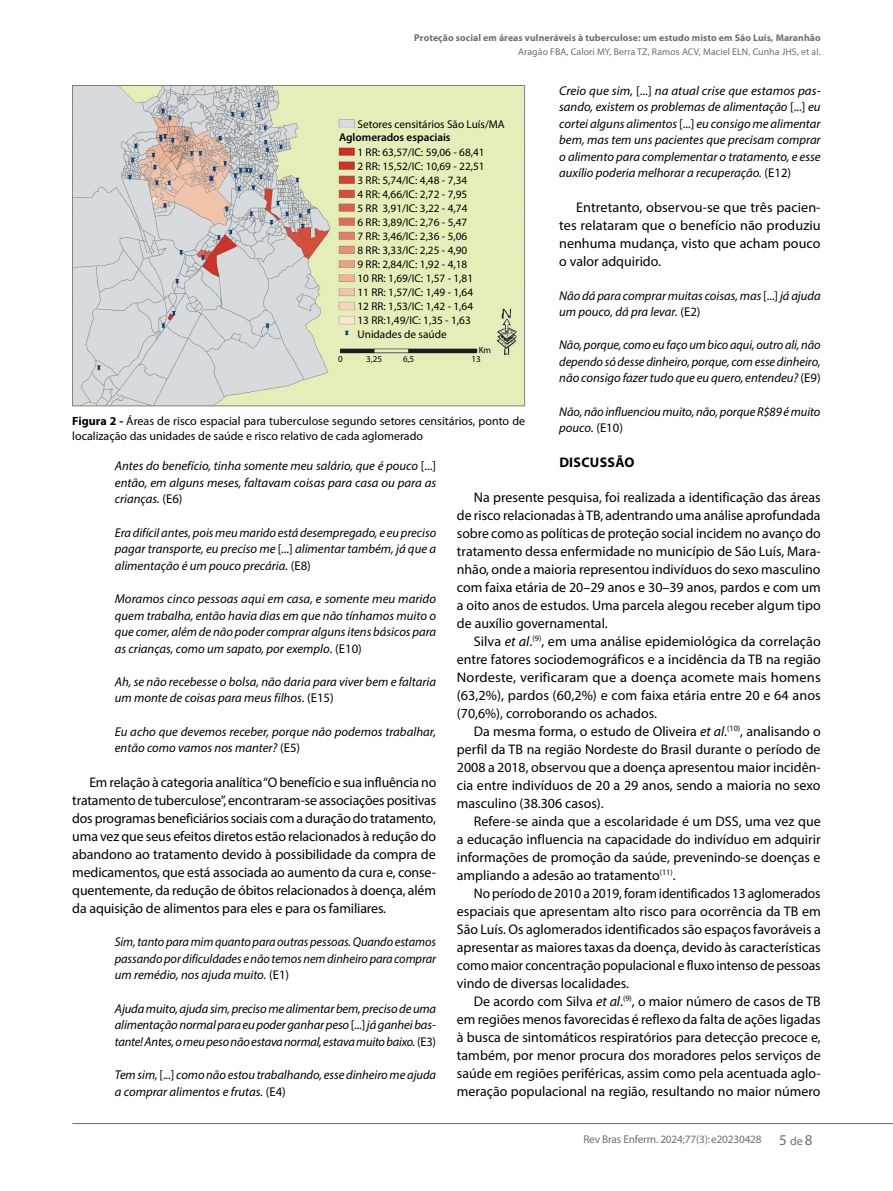
<style>
.page{position:relative;width:893px;height:1191px;background:#fff}
.page>*{position:absolute;margin:0;border:0;box-sizing:border-box;transform-origin:0 0}
.t1{font:13.95px/18px "Myriad Pro";color:#000;text-align:justify}
.t2{font:700 13.95px "Myriad Pro";letter-spacing:.02em;color:#000}
.t3{font:italic 12.75px/16.5px "Myriad Pro";color:#000;text-align:justify}
.t4{font:12px/14.4px "Myriad Pro";color:#000}
.t5{font:11.25px/14.1px "Myriad Pro";color:#000}
.t6{font:11.25px "Myriad Pro";letter-spacing:-.015em;color:#6d6e71}
.t7{font:600 11.25px "Myriad Pro";color:#000}
.t8{font:700 9.75px "Myriad Pro";letter-spacing:.01em;color:#6d6e71}
.t9{font:9.75px "Myriad Pro";letter-spacing:.01em;color:#6d6e71}
.t10{font:9px "Myriad Pro";color:#000}
.s1{font-style:normal}
.s2{font-style:italic}
.s3{font-weight:700}
.s4{font-size:15px}
.s5{font-size:12px}
</style>
<div class="page">
<hr style="left:72px;top:1123px;width:821px;height:1px;background:#6d6e71">
<img style="left:74px;top:87px;width:449px;height:317px">
<div style="left:72px;top:85px;width:453px;height:321px;border:1px solid #808285"></div>
<p class="t8" style="left:414px;top:33px;width:408px">Proteção social em áreas vulneráveis à tuberculose: um estudo misto em São Luís, Maranhão</p>
<p class="t9" style="left:518px;top:46px;width:304px">Aragão FBA, Calori MY, Berra TZ, Ramos ACV, Maciel ELN, Cunha JHS, et al.</p>
<p class="t3" style="left:559px;top:82px;width:263px">Creio que sim, <span class="s1">[...]</span> na atual crise que estamos pas&shy;sando, existem os problemas de alimentação <span class="s1">[...]</span> eu cortei alguns alimentos <span class="s1">[...]</span> eu consigo me alimentar bem, mas tem uns pacientes que precisam comprar o alimento para complementar o tratamento, e esse auxílio poderia melhorar a recuperação. <span class="s1">(E12)</span></p>
<p class="t1" style="left:559px;top:198px;width:263px;text-indent:17px">Entretanto, observou-se que três pacien&shy;tes relataram que o benefício não produziu nenhuma mudança, visto que acham pouco o valor adquirido.</p>
<p class="t3" style="left:559px;top:287px;width:263px">Não dá para comprar muitas coisas, mas <span class="s1">[...]</span> já ajuda um pouco, dá pra levar. <span class="s1">(E2)</span></p>
<p class="t3" style="left:559px;top:336px;width:263px">Não, porque, como eu faço um bico aqui, outro ali, não dependo só desse dinheiro, porque, com esse dinheiro, não consigo fazer tudo que eu quero, entendeu? <span class="s1">(E9)</span></p>
<p class="t3" style="left:559px;top:403px;width:263px">Não, não influenciou muito, não, porque R$89 é muito pouco. <span class="s1">(E10)</span></p>
<p class="t2" style="left:559px;top:454px;width:77px">DISCUSSÃO</p>
<p class="t1" style="left:457px;top:488px;width:365px;text-indent:17px">Na presente pesquisa, foi realizada a identificação das áreas de risco relacionadas à TB, adentrando uma análise aprofundada sobre como as políticas de proteção social incidem no avanço do tratamento dessa enfermidade no município de São Luís, Mara&shy;nhão, onde a maioria representou indivíduos do sexo masculino com faixa etária de 20–29 anos e 30–39 anos, pardos e com um a oito anos de estudos. Uma parcela alegou receber algum tipo de auxílio governamental.</p>
<p class="t1" style="left:457px;top:632px;width:365px;text-indent:17px">Silva <span class="s2">et al</span>.<sup>(9)</sup>, em uma análise epidemiológica da correlação entre fatores sociodemográficos e a incidência da TB na região Nordeste, verificaram que a doença acomete mais homens (63,2%), pardos (60,2%) e com faixa etária entre 20 e 64 anos (70,6%), corroborando os achados.</p>
<p class="t1" style="left:457px;top:722px;width:365px;text-indent:17px">Da mesma forma, o estudo de Oliveira <span class="s2">et al</span>.<sup>(10)</sup>, analisando o perfil da TB na região Nordeste do Brasil durante o período de 2008 a 2018, observou que a doença apresentou maior incidên&shy;cia entre indivíduos de 20 a 29 anos, sendo a maioria no sexo masculino (38.306 casos).</p>
<p class="t1" style="left:457px;top:812px;width:365px;text-indent:17px">Refere-se ainda que a escolaridade é um DSS, uma vez que a educação influencia na capacidade do indivíduo em adquirir informações de promoção da saúde, prevenindo-se doenças e ampliando a adesão ao tratamento<sup>(11)</sup>.</p>
<p class="t1" style="left:457px;top:884px;width:365px;text-indent:17px">No período de 2010 a 2019, foram identificados 13 aglomerados espaciais que apresentam alto risco para ocorrência da TB em São Luís. Os aglomerados identificados são espaços favoráveis a apresentar as maiores taxas da doença, devido às características como maior concentração populacional e fluxo intenso de pessoas vindo de diversas localidades.</p>
<p class="t1" style="left:457px;top:992px;width:365px;text-indent:17px">De acordo com Silva <span class="s2">et al</span>.<sup>(9)</sup>, o maior número de casos de TB em regiões menos favorecidas é reflexo da falta de ações ligadas à busca de sintomáticos respiratórios para detecção precoce e, também, por menor procura dos moradores pelos serviços de saúde em regiões periféricas, assim como pela acentuada aglo&shy;meração populacional na região, resultando no maior número</p>
<p class="t5" style="left:357px;top:117px;width:149px">Setores censitários São Luís/MA</p>
<p class="t5" style="left:357px;top:145px;width:129px">1 RR: 63,57/IC: 59,06 - 68,41<br>2 RR: 15,52/IC: 10,69 - 22,51<br>3 RR: 5,74/IC: 4,48 - 7,34<br>4 RR: 4,66/IC: 2,72 - 7,95<br>5 RR 3,91/IC: 3,22 - 4,74<br>6 RR: 3,89/IC: 2,76 - 5,47<br>7 RR: 3,46/IC: 2,36 - 5,06<br>8 RR: 3,33/IC: 2,25 - 4,90<br>9 RR: 2,84/IC: 1,92 - 4,18<br>10 RR: 1,69/IC: 1,57 - 1,81<br>11 RR: 1,57/IC: 1,49 - 1,64<br>12 RR: 1,53/IC: 1,42 - 1,64<br>13 RR:1,49/IC: 1,35 - 1,63<br>Unidades de saúde</p>
<p class="t7" style="left:339px;top:131px;width:113px">Aglomerados espaciais</p>
<p class="t10" style="left:479px;top:344px;width:14px">Km</p>
<p class="t10" style="left:338px;top:353px;width:6px">0</p>
<p class="t10" style="left:366px;top:353px;width:17px">3,25</p>
<p class="t10" style="left:403px;top:353px;width:13px">6,5</p>
<p class="t10" style="left:471px;top:353px;width:11px">13</p>
<p class="t4" style="left:72px;top:414px;width:454px"><span class="s3">Figura 2 -</span> Áreas de risco espacial para tuberculose segundo setores censitários, ponto de localização das unidades de saúde e risco relativo de cada aglomerado</p>
<p class="t3" style="left:115px;top:458px;width:323px">Antes do benefício, tinha somente meu salário, que é pouco <span class="s1">[...] </span>então, em alguns meses, faltavam coisas para casa ou para as crianças. <span class="s1">(E6)</span></p>
<p class="t3" style="left:115px;top:524px;width:323px">Era difícil antes, pois meu marido está desempregado, e eu preciso pagar transporte, eu preciso me <span class="s1">[...]</span> alimentar também, já que a alimentação é um pouco precária. <span class="s1">(E8)</span></p>
<p class="t3" style="left:115px;top:590px;width:323px">Moramos cinco pessoas aqui em casa, e somente meu marido quem trabalha, então havia dias em que não tínhamos muito o que comer, além de não poder comprar alguns itens básicos para as crianças, como um sapato, por exemplo<span class="s1">. (E10)</span></p>
<p class="t3" style="left:115px;top:673px;width:323px">Ah, se não recebesse o bolsa, não daria para viver bem e faltaria um monte de coisas para meus filhos<span class="s1">. (E15)</span></p>
<p class="t3" style="left:115px;top:723px;width:323px">Eu acho que devemos receber, porque não podemos trabalhar, então como vamos nos manter? <span class="s1">(E5)</span></p>
<p class="t1" style="left:72px;top:773px;width:365px;text-indent:17px">Em relação à categoria analítica “O benefício e sua influência no tratamento de tuberculose”, encontraram-se associações positivas dos programas beneficiários sociais com a duração do tratamento, uma vez que seus efeitos diretos estão relacionados à redução do abandono ao tratamento devido à possibilidade da compra de medicamentos, que está associada ao aumento da cura e, conse&shy;quentemente, da redução de óbitos relacionados à doença, além da aquisição de alimentos para eles e para os familiares.</p>
<p class="t3" style="left:115px;top:933px;width:323px">Sim, tanto para mim quanto para outras pessoas. Quando estamos passando por dificuldades e não temos nem dinheiro para comprar um remédio, nos ajuda muito. <span class="s1">(E1)</span></p>
<p class="t3" style="left:115px;top:1000px;width:323px">Ajuda muito, ajuda sim, preciso me alimentar bem, preciso de uma alimentação normal para eu poder ganhar peso <span class="s1">[...]</span> já ganhei bas&shy;tante! Antes, o meu peso não estava normal, estava muito baixo. <span class="s1">(E3)</span></p>
<p class="t3" style="left:115px;top:1066px;width:323px">Tem sim, <span class="s1">[...]</span> como não estou trabalhando, esse dinheiro me ajuda a comprar alimentos e frutas. <span class="s1">(E4)</span></p>
<p class="t6" style="left:583px;top:1132px;width:231px">Rev Bras Enferm. 2024;77(3):e20230428 <span class="s4">5</span> <span class="s5">de</span> <span class="s4">8</span></p>
</div>
